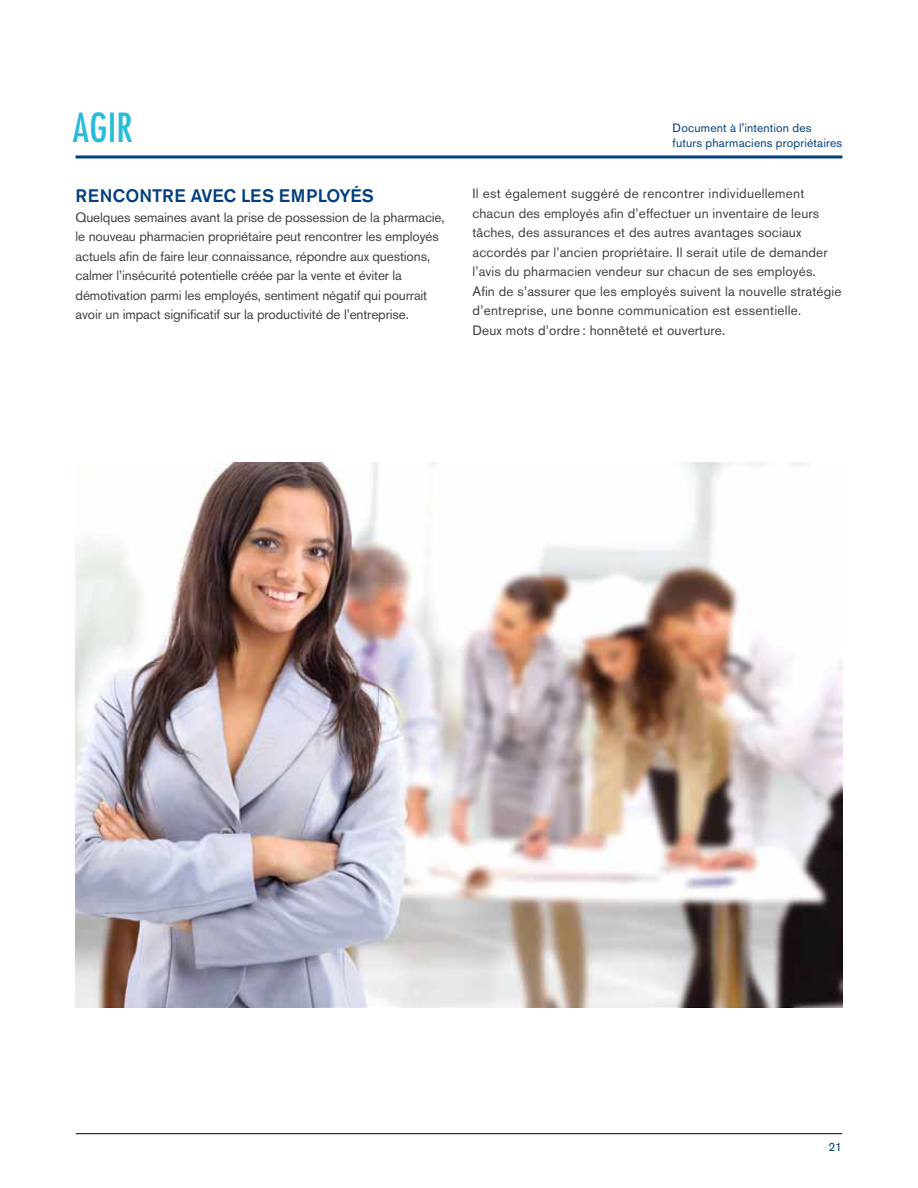
<style>
.page{position:relative;width:918px;height:1188px;background:#fff}
.page>*{position:absolute;margin:0;border:0;box-sizing:border-box;transform-origin:0 0}
.t1{font:condensed 39px "Futura LT";color:#27bcd7}
.t2{font:500 18px "Akzidenz Grotesk BE";color:#003e7e}
.t3{font:13.5px/19.5px "Akzidenz Grotesk BE";letter-spacing:.01em;color:#414042}
.t4{font:13.5px/19.5px "Akzidenz Grotesk BE";letter-spacing:-.01em;color:#414042}
.t5{font:12px/15px "Akzidenz Grotesk BE";letter-spacing:.015em;color:#003e7e}
</style>
<div class="page">
<hr style="left:76px;top:155px;width:766px;height:3px;background:#003e7e">
<hr style="left:76px;top:1133px;width:766px;height:1px;background:#000">
<img style="left:76px;top:462px;width:766px;height:545px">
<h1 class="t1" style="left:73px;top:104px;width:61px">AGI r</h1>
<h2 class="t2" style="left:76px;top:185px;width:300px">RENCONTRE AVEC LES EMPLOYÉS</h2>
<p class="t4" style="left:76px;top:208px;width:371px">Quelques semaines avant la prise de possession de la pharmacie, le nouveau pharmacien propriétaire peut rencontrer les employés actuels afin de faire leur connaissance, répondre aux questions, calmer l’insécurité potentielle créée par la vente et éviter la démotivation parmi les employés, sentiment négatif qui pourrait avoir un impact significatif sur la productivité de l’entreprise.</p>
<p class="t5" style="left:673px;top:120px;width:171px">Document à l'intention des futurs pharmaciens propriétaires</p>
<p class="t3" style="left:472px;top:184px;width:370px">Il est également suggéré de rencontrer individuellement chacun des employés afin d’effectuer un inventaire de leurs tâches, des assurances et des autres avantages sociaux accordés par l’ancien propriétaire. Il serait utile de demander l’avis du pharmacien vendeur sur chacun de ses employés.<br>Afin de s’assurer que les employés suivent la nouvelle stratégie d’entreprise, une bonne communication est essentielle.<br>Deux mots d’ordre : honnêteté et ouverture.</p>
<p class="t5" style="left:828px;top:1140px;width:15px">21</p>
</div>
